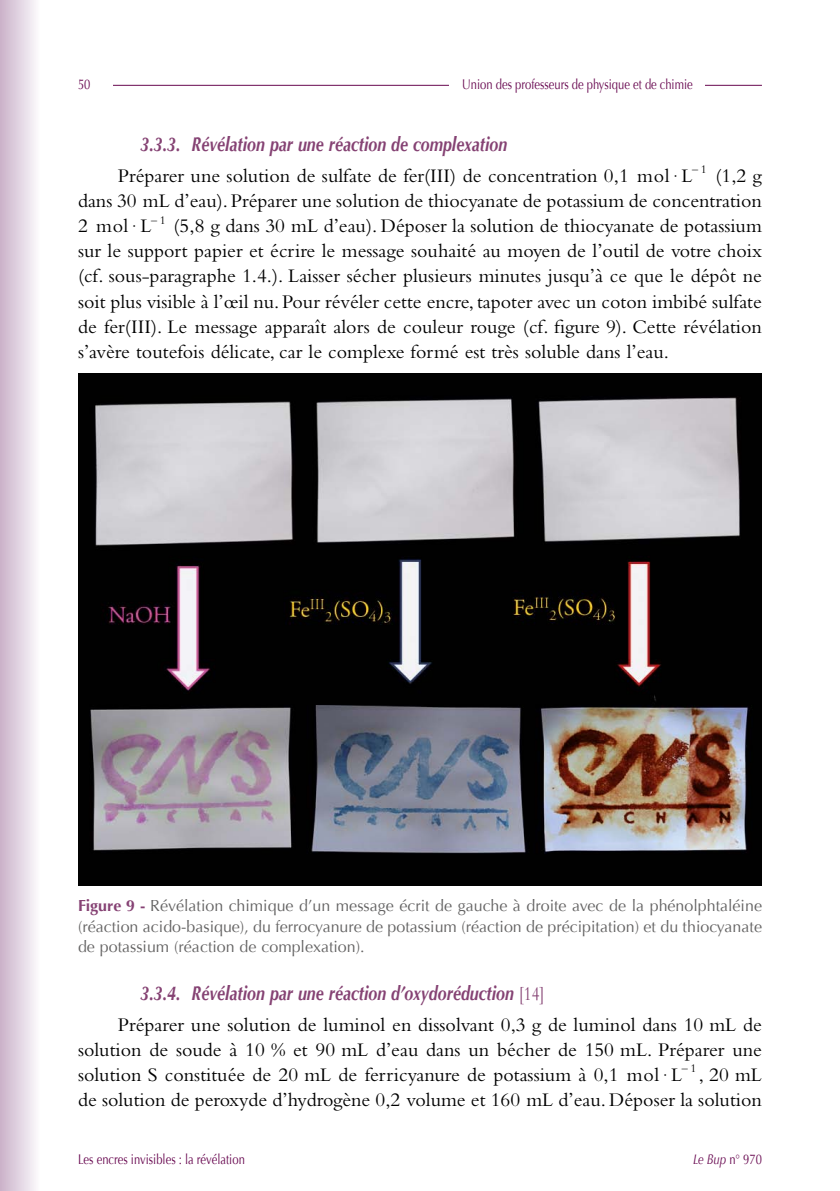
<style>
.page{position:relative;width:840px;height:1191px;background:#fff}
.page>*{position:absolute;margin:0;border:0;box-sizing:border-box;transform-origin:0 0}
.Texte_courant_avec_a{font:20px/25.2px "Bembo";color:#000;text-align:justify}
.Titre_3_rentré{font:italic 700 20px "Optima";color:#854273;scale:.8 1}
.t1{font:20px "MM Binary";color:#000}
.Légende{font:16px/20.4px "Optima";color:#646363;text-align:justify}
.t2{font:14px "Optima";color:#680850;scale:.8 1}
.t3{font:italic 14px "Optima";color:#680850;scale:.8 1}
.s1{font-weight:700;color:#864274}
.s2{font-family:"Bembo";font-weight:400;font-style:normal}
.s3{font-style:normal}
</style>
<div class="page">
<div style="left:0;top:0;width:40px;height:1191px;background:linear-gradient(to right,#cab1c9,#fbfafc)"></div>
<hr style="left:78px;top:85px;width:683px;height:1px;background:#680850">
<div style="left:449px;top:76px;width:255px;height:17px;background:#fff"></div>
<div style="left:78px;top:76px;width:34px;height:17px;background:#fff"></div>
<img style="left:78px;top:373px;width:683px;height:512px">
<p class="t2" style="left:78px;top:76px;width:17px">50</p>
<p class="t2" style="left:462px;top:76px;width:289px">Union des professeurs de physique et de chimie</p>
<p class="Titre_3_rentré" style="left:140px;top:133px;width:460px">3.3.3. Révélation par une réaction de complexation</p>
<p class="Texte_courant_avec_a" style="left:118px;top:163px;width:645px">Préparer une solution de sulfate de fer(III) de concentration 0,1 mol L<sup>–</sup> <sup>1</sup> (1,2 g</p>
<p class="t1" style="left:673px;top:166px;width:5px">$</p>
<p class="Texte_courant_avec_a" style="left:78px;top:188px;width:685px">dans 30 mL d’eau). Préparer une solution de thiocyanate de potassium de concentration<br>2 mol L<sup>–</sup> <sup>1</sup> (5,8 g dans 30 mL d’eau). Déposer la solution de thiocyanate de potassium</p>
<p class="t1" style="left:132px;top:216px;width:5px">$</p>
<p class="Texte_courant_avec_a" style="left:78px;top:238px;width:685px">sur le support papier et écrire le message souhaité au moyen de l’outil de votre choix (cf. sous-paragraphe 1.4.). Laisser sécher plusieurs minutes jusqu’à ce que le dépôt ne soit plus visible à l’œil nu. Pour révéler cette encre, tapoter avec un coton imbibé sulfate de fer(III). Le message apparaît alors de couleur rouge (cf. figure 9). Cette révélation s’avère toutefois délicate, car le complexe formé est très soluble dans l’eau.</p>
<p class="Légende" style="left:78px;top:896px;width:685px"><span class="s1">Figure 9 -</span> Révélation chimique d’un message écrit de gauche à droite avec de la phénolphtaléine (réaction acido-basique), du ferrocyanure de potassium (réaction de précipitation) et du thiocyanate de potassium (réaction de complexation).</p>
<p class="Titre_3_rentré" style="left:140px;top:981px;width:506px">3.3.4. Révélation par une réaction d’oxydoréduction <span class="s2">[14]</span></p>
<p class="Texte_courant_avec_a" style="left:78px;top:1011px;width:685px;text-indent:40px">Préparer une solution de luminol en dissolvant 0,3 g de luminol dans 10 mL de solution de soude à 10 % et 90 mL d’eau dans un bécher de 150 mL. Préparer une solution S constituée de 20 mL de ferricyanure de potassium à 0,1 mol L<sup>–</sup> <sup>1</sup> , 20 mL</p>
<p class="t1" style="left:663px;top:1064px;width:5px">$</p>
<p class="Texte_courant_avec_a" style="left:78px;top:1086px;width:685px">de solution de peroxyde d’hydrogène 0,2 volume et 160 mL d’eau. Déposer la solution</p>
<p class="t2" style="left:78px;top:1151px;width:210px">Les encres invisibles : la révélation</p>
<p class="t3" style="left:692px;top:1151px;width:88px">Le Bup <span class="s3">n° 970</span></p>
</div>
